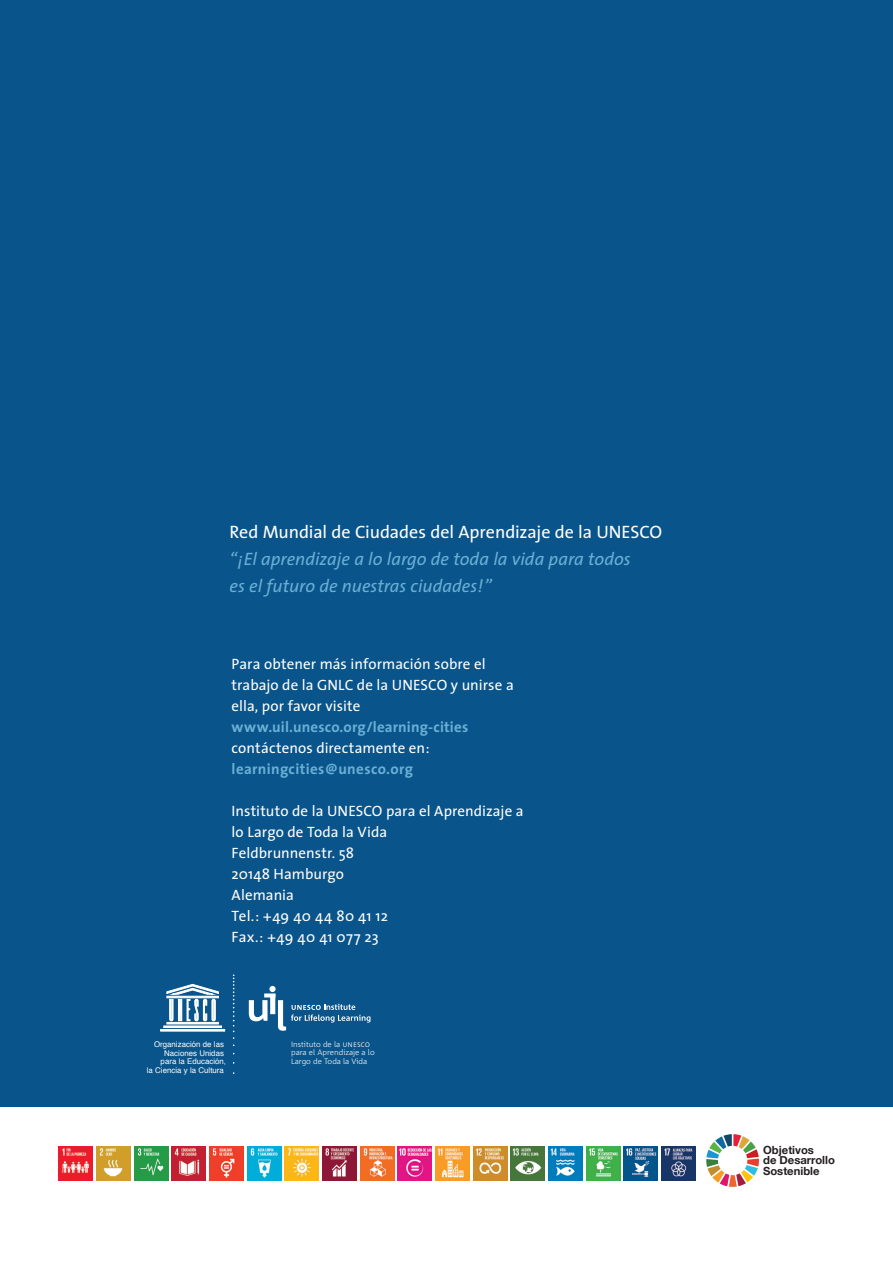
<style>
.page{position:relative;width:893px;height:1263px;background:#fff}
.page>*{position:absolute;margin:0;border:0;box-sizing:border-box;transform-origin:0 0}
.t1{font:italic 18px "The Sans";color:#69b0d6}
.t2{font:18px "The Sans";letter-spacing:-.005em;color:#fff}
.deutsch_fliesstext{font:15px/21px "The Sans";letter-spacing:.005em;color:#fff}
.deutsch_fliesstext-2{font:700 15px "The Sans";letter-spacing:.02em;color:#69b0d6}
.t3{font:700 11.25px "Helvetica Neue";color:#231f20}
.t4{font:7.8px "Helvetica";letter-spacing:.005em;color:#fff}
.t5{font:300 7.8px/8.7px "Agro Sans";color:#fff}
.s1{font-family:"Arial"}
.s2{font-family:"Agro Sans Light Caps";font-weight:400}
</style>
<div class="page">
<div style="left:0;top:0;width:893px;height:1107px;background:#09548a"></div>
<svg style="left:706px;top:1134px;width:53px;height:53px"></svg>
<hr style="left:167px;top:1022px;width:51px;height:2px;background:#fff">
<hr style="left:164px;top:1026px;width:58px;height:1px;background:#fff">
<hr style="left:161px;top:1029px;width:64px;height:2px;background:#fff">
<svg style="left:167px;top:984px;width:52px;height:37px"></svg>
<svg style="left:233px;top:974px;width:1px;height:72px"></svg>
<svg style="left:249px;top:986px;width:121px;height:45px;background:#306f9c"></svg>
<img style="left:59px;top:1146px;width:34px;height:34px">
<img style="left:97px;top:1146px;width:34px;height:34px">
<img style="left:134px;top:1146px;width:34px;height:34px">
<img style="left:172px;top:1146px;width:34px;height:34px">
<img style="left:247px;top:1146px;width:34px;height:34px">
<img style="left:285px;top:1146px;width:34px;height:34px">
<img style="left:323px;top:1146px;width:34px;height:34px">
<img style="left:360px;top:1146px;width:34px;height:34px">
<img style="left:398px;top:1146px;width:34px;height:34px">
<img style="left:436px;top:1146px;width:34px;height:34px">
<img style="left:473px;top:1146px;width:34px;height:34px">
<img style="left:511px;top:1146px;width:34px;height:34px">
<img style="left:549px;top:1146px;width:34px;height:34px">
<img style="left:586px;top:1146px;width:34px;height:34px">
<img style="left:624px;top:1146px;width:34px;height:34px">
<img style="left:662px;top:1146px;width:34px;height:34px">
<img style="left:210px;top:1146px;width:34px;height:34px">
<p class="t2" style="left:229px;top:517px;width:434px">Red Mundial de Ciudades del Aprendizaje de la UNESCO</p>
<p class="t1" style="left:229px;top:544px;width:403px">“¡El aprendizaje a lo largo de toda la vida para todos</p>
<p class="t1" style="left:229px;top:571px;width:264px">es el futuro de nuestras ciudades!”</p>
<p class="deutsch_fliesstext" style="left:232px;top:652px;width:284px">Para obtener más información sobre el trabajo de la GNLC de la UNESCO y unirse a ella, por favor visite</p>
<p class="deutsch_fliesstext-2" style="left:232px;top:714px;width:238px">www.uil.unesco.org/learning-cities</p>
<p class="deutsch_fliesstext" style="left:232px;top:736px;width:200px">contáctenos directamente en:</p>
<p class="deutsch_fliesstext-2" style="left:232px;top:756px;width:183px">learningcities@unesco.org</p>
<p class="deutsch_fliesstext" style="left:232px;top:799px;width:294px">Instituto de la UNESCO para el Aprendizaje a lo Largo de Toda la Vida</p>
<p class="deutsch_fliesstext" style="left:232px;top:841px;width:124px">Feldbrunnenstr. 58</p>
<p class="deutsch_fliesstext" style="left:232px;top:862px;width:114px">20148 Hamburgo</p>
<p class="deutsch_fliesstext" style="left:232px;top:883px;width:64px">Alemania</p>
<p class="deutsch_fliesstext" style="left:232px;top:904px;width:158px">Tel.: +49 40 44 80 41 12</p>
<p class="deutsch_fliesstext" style="left:232px;top:925px;width:149px">Fax.: +49 40 41 077 23</p>
<p class="t4" style="left:154px;top:1038px;width:71px">Organización de las</p>
<p class="t4" style="left:164px;top:1047px;width:61px">Naciones Unidas</p>
<p class="t4" style="left:161px;top:1055px;width:67px">para la Educación<span class="s1">,</span></p>
<p class="t4" style="left:147px;top:1064px;width:79px">la Ciencia y la Cultura</p>
<p class="t5" style="left:291px;top:1039px;width:81px">Instituto de la <span class="s2">unesco</span></p>
<p class="t5" style="left:291px;top:1048px;width:85px">para el Aprendizaje a lo<br>Largo de Toda la Vida</p>
<p class="t3" style="left:763px;top:1141px;width:52px">Objetivos</p>
<p class="t3" style="left:763px;top:1151px;width:73px">de Desarrollo</p>
<p class="t3" style="left:763px;top:1162px;width:58px">Sostenible</p>
</div>
